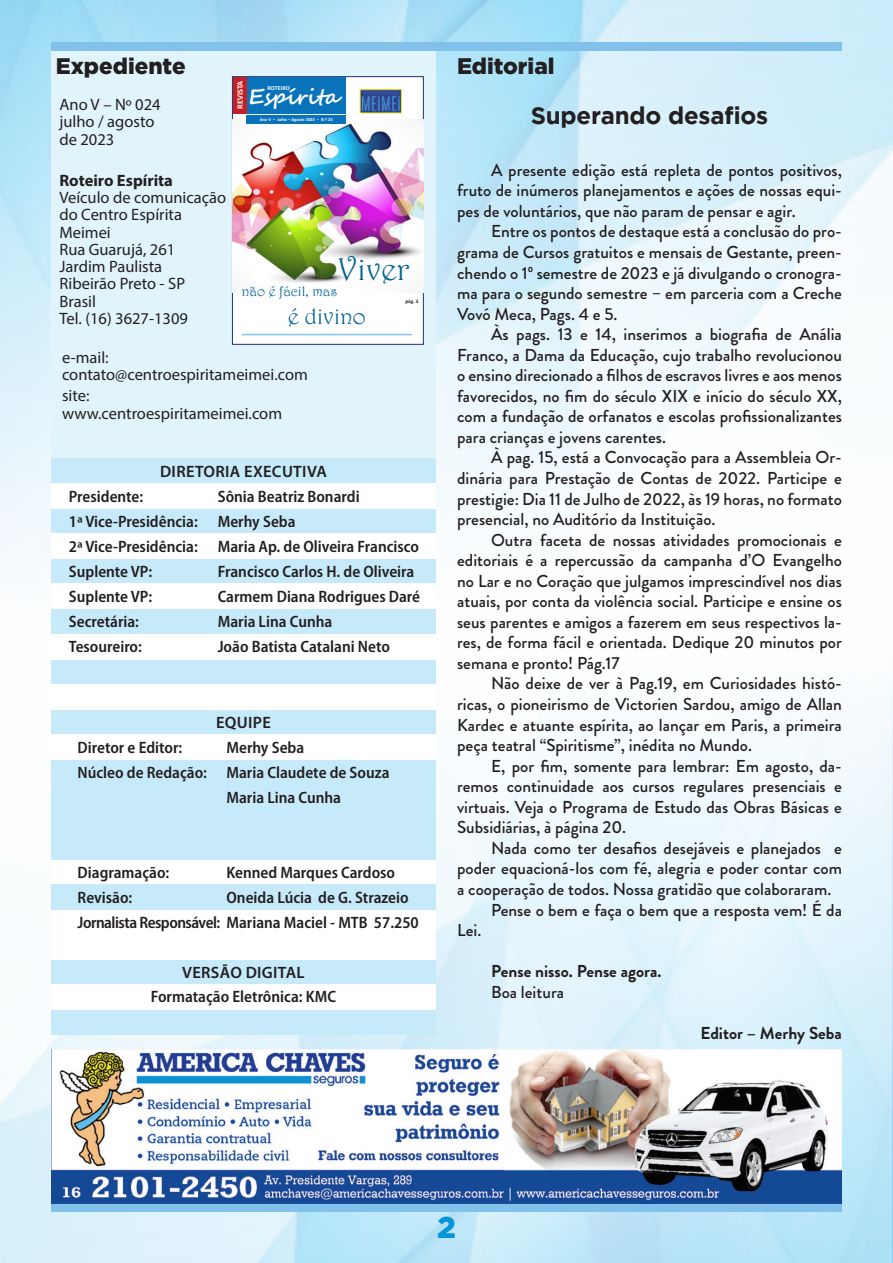
<style>
.page{position:relative;width:893px;height:1263px;background:#fff}
.page>*{position:absolute;margin:0;border:0;box-sizing:border-box;transform-origin:0 0}
.t1{font:31.5px "Harrington";color:#006293}
.t2{font:900 30px "Gotham";color:#0695d6}
.t3{font:700 24px "Gotham";letter-spacing:-.01em;color:#231f20}
.t4{font:22.65px "Harrington";color:#006293}
.t5{font:900 22.5px "Gotham";color:#231f20}
.t6{font:700 21.15px "Segoe Script";color:#fff}
.t7{font:500 17.25px/20.5px "Brandon Grotesque";color:#231f20;text-align:justify}
.t8{font:700 17.25px "Brandon Grotesque";color:#231f20}
.t9{font:600 semi-condensed 16.5px/25px "Myriad Pro";color:#231f20}
.t10{font:16.5px/17.2px "Myriad Pro";color:#231f20}
.t11{font:600 16.5px "Myriad Pro";letter-spacing:.02em;color:#231f20}
.t12{font:700 16.5px "Myriad Pro";color:#231f20}
.t13{font:14.25px "Harrington";color:#006293}
.t14{font:700 8.25px "Calibri";letter-spacing:-.005em;color:#fff}
.t15{font:700 6px "Calibri";letter-spacing:-.005em;color:#fff}
.t16{font:700 5.1px "Calibri";color:#231f20}
.t17{font:700 4.5px "Calibri";color:#fff}
</style>
<div class="page">
<img style="left:0;top:0;width:893px;height:1263px">
<svg style="left:51px;top:1203px;width:791px;height:9px;background:#77b4e0"></svg>
<div style="left:51px;top:43px;width:791px;height:8px;background:#82c1ea"></div>
<div style="left:51px;top:51px;width:385px;height:983px;background:#e1f4fc"></div>
<div style="left:51px;top:459px;width:385px;height:25px;background:#c6eafa"></div>
<div style="left:51px;top:859px;width:385px;height:25px;background:#fff"></div>
<div style="left:51px;top:659px;width:385px;height:25px;background:#c6eafa"></div>
<div style="left:51px;top:559px;width:385px;height:25px;background:#c6eafa"></div>
<div style="left:51px;top:959px;width:385px;height:25px;background:#c6eafa"></div>
<div style="left:51px;top:759px;width:385px;height:25px;background:#c6eafa"></div>
<div style="left:51px;top:509px;width:385px;height:25px;background:#c6eafa"></div>
<div style="left:51px;top:909px;width:385px;height:25px;background:#fff"></div>
<div style="left:51px;top:709px;width:385px;height:25px;background:#c6eafa"></div>
<div style="left:51px;top:609px;width:385px;height:25px;background:#c6eafa"></div>
<div style="left:51px;top:1009px;width:385px;height:25px;background:#c6eafa"></div>
<div style="left:51px;top:809px;width:385px;height:25px;background:#c6eafa"></div>
<div style="left:51px;top:484px;width:385px;height:25px;background:#fff"></div>
<div style="left:51px;top:884px;width:385px;height:25px;background:#c6eafa"></div>
<div style="left:51px;top:684px;width:385px;height:25px;background:#fff"></div>
<div style="left:51px;top:584px;width:385px;height:25px;background:#fff"></div>
<div style="left:51px;top:984px;width:385px;height:25px;background:#fff"></div>
<div style="left:51px;top:784px;width:385px;height:25px;background:#c6eafa"></div>
<div style="left:51px;top:534px;width:385px;height:25px;background:#fff"></div>
<div style="left:51px;top:934px;width:385px;height:25px;background:#fff"></div>
<div style="left:51px;top:734px;width:385px;height:25px;background:#fff"></div>
<div style="left:51px;top:634px;width:385px;height:25px;background:#fff"></div>
<div style="left:51px;top:834px;width:385px;height:25px;background:#c6eafa"></div>
<div style="left:232px;top:76px;width:192px;height:269px;background:#fff;border:1px solid #1c3177"></div>
<img style="left:52px;top:1049px;width:790px;height:154px">
<img style="left:233px;top:119px;width:190px;height:174px">
<div style="left:246px;top:77px;width:100px;height:37px;background:#0873bb"></div>
<div style="left:247px;top:115px;width:99px;height:9px;background:#0873bb"></div>
<div style="left:233px;top:77px;width:14px;height:37px;background:#c22025"></div>
<img style="left:362px;top:91px;width:38px;height:20px">
<div style="left:360px;top:89px;width:42px;height:24px;border:1px solid #f4ec1a"></div>
<hr style="left:242px;top:334px;width:170px;height:1px;background:#82c1ea">
<h3 class="t5" style="left:56px;top:53px;width:131px">Expediente</h3>
<p class="t10" style="left:59px;top:96px;width:103px">Ano V – Nº 024 julho / agosto de 2023</p>
<p class="t12" style="left:59px;top:170px;width:115px">Roteiro Espírita</p>
<p class="t10" style="left:59px;top:189px;width:168px">Veículo de comunicação do Centro Espírita<br>Meimei<br>Rua Guarujá, 261<br>Jardim Paulista<br>Ribeirão Preto - SP<br>Brasil<br>Tel. (16) 3627-1309</p>
<p class="t10" style="left:62px;top:348px;width:247px">e-mail: contato@centroespiritameimei.com</p>
<p class="t10" style="left:62px;top:387px;width:222px">site: www.centroespiritameimei.com</p>
<p class="t14" style="left:235px;top:109px;width:30px;rotate:-90deg">REVISTA</p>
<p class="t15" style="left:268px;top:85px;width:24px">ROTEIRO</p>
<p class="t6" style="left:248px;top:79px;width:92px">Espírita</p>
<p class="t17" style="left:260px;top:117px;width:74px">Ano V – Julho – Agosto 2023 – N º 24</p>
<h1 class="t1" style="left:337px;top:250px;width:73px">Viver</h1>
<p class="t13" style="left:242px;top:283px;width:97px">não é fácil, mas</p>
<h3 class="t4" style="left:288px;top:302px;width:79px">é divino</h3>
<p class="t16" style="left:405px;top:298px;width:14px">pág. 3</p>
<p class="t11" style="left:160px;top:461px;width:168px">DIRETORIA EXECUTIVA</p>
<p class="t9" style="left:69px;top:483px;width:352px;text-indent:149px">Sônia Beatriz Bonardi<br>1ª Vice-Presidência: Merhy Seba<br>2ª Vice-Presidência: Maria Ap. de Oliveira Francisco<br>Suplente VP:</p>
<p class="t9" style="left:69px;top:483px;width:76px">Presidente:</p>
<p class="t9" style="left:218px;top:558px;width:198px">Francisco Carlos H. de Oliveira</p>
<p class="t9" style="left:69px;top:583px;width:85px">Suplente VP:</p>
<p class="t9" style="left:218px;top:583px;width:204px">Carmem Diana Rodrigues Daré</p>
<p class="t9" style="left:69px;top:608px;width:72px">Secretária:</p>
<p class="t9" style="left:218px;top:608px;width:116px">Maria Lina Cunha</p>
<p class="t9" style="left:69px;top:633px;width:75px">Tesoureiro:</p>
<p class="t9" style="left:218px;top:633px;width:174px">João Batista Catalani Neto</p>
<p class="t11" style="left:216px;top:712px;width:56px">EQUIPE</p>
<p class="t9" style="left:78px;top:734px;width:106px">Diretor e Editor:</p>
<p class="t9" style="left:226px;top:734px;width:79px">Merhy Seba</p>
<p class="t9" style="left:78px;top:759px;width:313px">Núcleo de Redação: Maria Claudete de Souza</p>
<p class="t9" style="left:226px;top:785px;width:116px">Maria Lina Cunha</p>
<p class="t9" style="left:78px;top:860px;width:93px">Diagramação:</p>
<p class="t9" style="left:226px;top:860px;width:170px">Kenned Marques Cardoso</p>
<p class="t9" style="left:78px;top:885px;width:56px">Revisão:</p>
<p class="t9" style="left:78px;top:885px;width:343px;text-indent:149px">Oneida Lúcia de G. Strazeio<br>Jornalista Responsável: Mariana Maciel - MTB 57.250</p>
<p class="t11" style="left:182px;top:962px;width:124px">VERSÃO DIGITAL</p>
<p class="t9" style="left:151px;top:983px;width:187px">Formatação Eletrônica: KMC</p>
<h3 class="t5" style="left:457px;top:53px;width:99px">Editorial</h3>
<h3 class="t3" style="left:531px;top:101px;width:239px">Superando desafios</h3>
<p class="t7" style="left:457px;top:160px;width:386px;text-indent:34px">A presente edição está repleta de pontos positivos, fruto de inúmeros planejamentos e ações de nossas equi&shy;pes de voluntários, que não param de pensar e agir.</p>
<p class="t7" style="left:457px;top:221px;width:386px;text-indent:34px">Entre os pontos de destaque está a conclusão do pro&shy;grama de Cursos gratuitos e mensais de Gestante, preen&shy;chendo o 1º semestre de 2023 e já divulgando o cronogra&shy;ma para o segundo semestre – em parceria com a Creche Vovó Meca, Pags. 4 e 5.</p>
<p class="t7" style="left:457px;top:324px;width:386px;text-indent:34px">Às pags. 13 e 14, inserimos a biografia de Anália Franco, a Dama da Educação, cujo trabalho revolucionou o ensino direcionado a filhos de escravos livres e aos menos favorecidos, no fim do século XIX e início do século XX, com a fundação de orfanatos e escolas profissionalizantes para crianças e jovens carentes.</p>
<p class="t7" style="left:457px;top:447px;width:386px;text-indent:34px">À pag. 15, está a Convocação para a Assembleia Or&shy;dinária para Prestação de Contas de 2022. Participe e prestigie: Dia 11 de Julho de 2022, às 19 horas, no formato presencial, no Auditório da Instituição.</p>
<p class="t7" style="left:457px;top:530px;width:386px;text-indent:34px">Outra faceta de nossas atividades promocionais e editoriais é a repercussão da campanha d’O Evangelho no Lar e no Coração que julgamos imprescindível nos dias atuais, por conta da violência social. Participe e ensine os seus parentes e amigos a fazerem em seus respectivos la&shy;res, de forma fácil e orientada. Dedique 20 minutos por semana e pronto! Pág.17</p>
<p class="t7" style="left:457px;top:673px;width:386px;text-indent:34px">Não deixe de ver à Pag.19, em Curiosidades histó&shy;ricas, o pioneirismo de Victorien Sardou, amigo de Allan Kardec e atuante espírita, ao lançar em Paris, a primeira peça teatral “Spiritisme”, inédita no Mundo.</p>
<p class="t7" style="left:457px;top:756px;width:386px;text-indent:34px">E, por fim, somente para lembrar: Em agosto, da&shy;remos continuidade aos cursos regulares presenciais e virtuais. Veja o Programa de Estudo das Obras Básicas e Subsidiárias, à página 20.</p>
<p class="t7" style="left:491px;top:838px;width:352px">Nada como ter desafios desejáveis e planejados e</p>
<p class="t7" style="left:457px;top:858px;width:386px">poder equacioná-los com fé, alegria e poder contar com</p>
<p class="t7" style="left:457px;top:879px;width:376px">a cooperação de todos. Nossa gratidão que colaboraram.</p>
<p class="t7" style="left:491px;top:899px;width:352px">Pense o bem e faça o bem que a resposta vem! É da</p>
<p class="t7" style="left:457px;top:920px;width:26px">Lei.</p>
<p class="t8" style="left:491px;top:959px;width:172px">Pense nisso. Pense agora.</p>
<p class="t7" style="left:491px;top:982px;width:74px">Boa leitura</p>
<p class="t8" style="left:700px;top:1021px;width:143px">Editor – Merhy Seba</p>
<h2 class="t2" style="left:437px;top:1210px;width:20px">2</h2>
</div>
